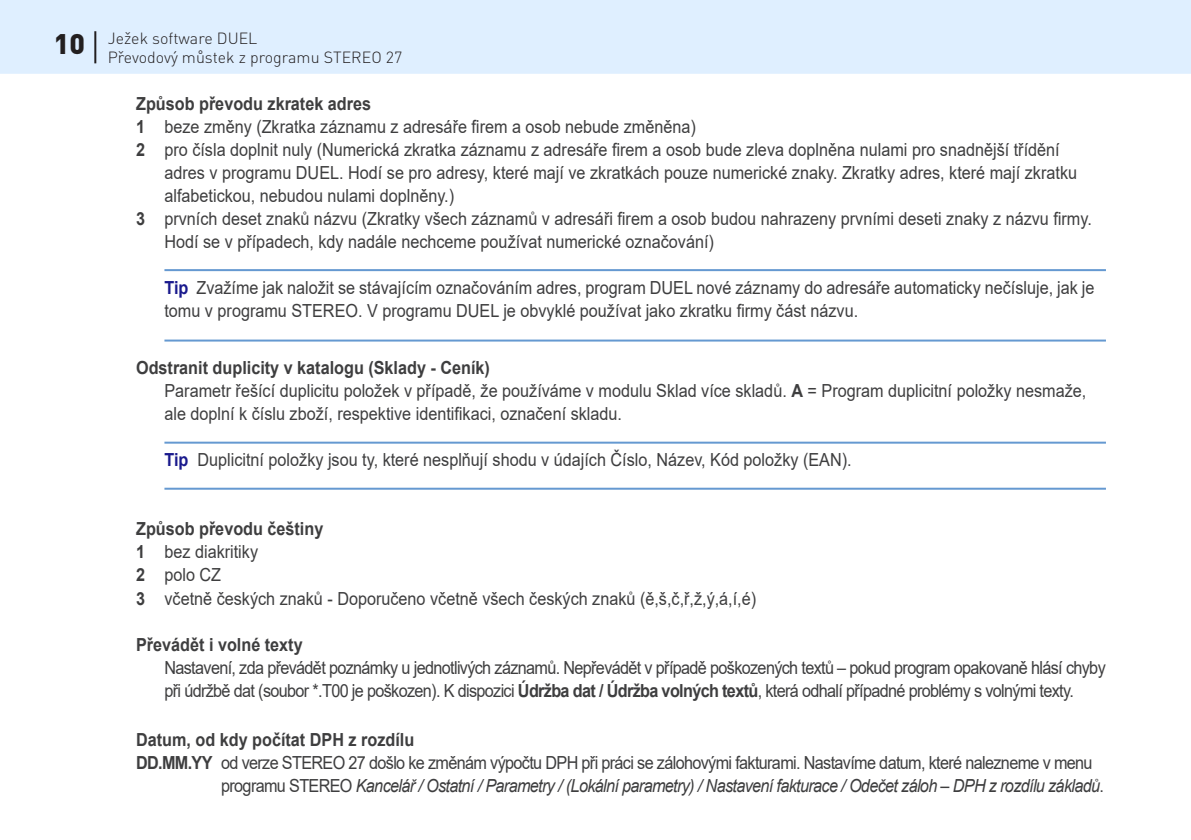
<style>
.page{position:relative;width:1191px;height:840px;background:#fff}
.page>*{position:absolute;margin:0;border:0;box-sizing:border-box;transform-origin:0 0}
.t1{font:900 28px "DINCE";color:#231f20}
.Normal_-_odraz{font:18px/23px "Arial";color:#3e3e3f;scale:.9 1}
.Normal_-_odraz-2{font:18px/23px "Arial";letter-spacing:-.04em;color:#3e3e3f;scale:.9 1}
.Normal_-_upozornění{font:18px "Arial";color:#3e3e3f;scale:.9 1}
.t2{font:700 18px "Arial";color:#3e3e3f;scale:.9 1}
.t3{font:300 16px "DINCE";color:#231f20}
.s1{font-weight:700}
.s2{font-weight:700;color:#1a1a8d}
.s3{font-style:italic}
</style>
<div class="page">
<div style="left:0;top:0;width:1191px;height:74px;background:#dfefff"></div>
<hr style="left:94px;top:31px;width:2px;height:32px;background:#231f20">
<hr style="left:164px;top:269px;width:942px;height:2px;background:#6599d1">
<hr style="left:164px;top:339px;width:942px;height:2px;background:#6599d1">
<hr style="left:164px;top:441px;width:942px;height:2px;background:#6599d1">
<hr style="left:164px;top:487px;width:942px;height:2px;background:#6599d1">
<p class="t1" style="left:54px;top:25px;width:33px">10</p>
<p class="t3" style="left:108px;top:28px;width:151px">Ježek software DUEL</p>
<p class="t3" style="left:108px;top:47px;width:296px">Převodový můstek z programu STEREO 27</p>
<p class="t2" style="left:136px;top:90px;width:263px">Způsob převodu zkratek adres</p>
<p class="Normal_-_odraz" style="left:136px;top:115px;width:623px"><span class="s1">1</span> beze změny (Zkratka záznamu z adresáře firem a osob nebude změněna)</p>
<p class="Normal_-_odraz" style="left:164px;top:138px;width:1015px;text-indent:-28px"><span class="s1">2</span> pro čísla doplnit nuly (Numerická zkratka záznamu z adresáře firem a osob bude zleva doplněna nulami pro snadnější třídění adres v programu DUEL. Hodí se pro adresy, které mají ve zkratkách pouze numerické znaky. Zkratky adres, které mají zkratku alfabetickou, nebudou nulami doplněny.)</p>
<p class="Normal_-_odraz" style="left:164px;top:207px;width:1032px;text-indent:-28px"><span class="s1">3</span> prvních deset znaků názvu (Zkratky všech záznamů v adresáři firem a osob budou nahrazeny prvními deseti znaky z názvu firmy.<br>Hodí se v případech, kdy nadále nechceme používat numerické označování)</p>
<p class="Normal_-_upozornění" style="left:164px;top:275px;width:1035px"><span class="s2">Tip</span> Zvažíme jak naložit se stávajícím označováním adres, program DUEL nové záznamy do adresáře automaticky nečísluje, jak je</p>
<p class="Normal_-_upozornění" style="left:164px;top:298px;width:772px">tomu v programu STEREO. V programu DUEL je obvyklé používat jako zkratku firmy část názvu.</p>
<p class="t2" style="left:136px;top:355px;width:395px">Odstranit duplicity v katalogu (Sklady - Ceník)</p>
<p class="Normal_-_odraz" style="left:164px;top:379px;width:1025px">Parametr řešící duplicitu položek v případě, že používáme v modulu Sklad více skladů. <span class="s1">A</span> = Program duplicitní položky nesmaže, ale doplní k číslu zboží, respektive identifikaci, označení skladu.</p>
<p class="Normal_-_upozornění" style="left:164px;top:447px;width:765px"><span class="s2">Tip</span> Duplicitní položky jsou ty, které nesplňují shodu v údajích Číslo, Název, Kód položky (EAN).</p>
<p class="t2" style="left:136px;top:516px;width:210px">Způsob převodu češtiny</p>
<p class="Normal_-_odraz" style="left:136px;top:540px;width:137px"><span class="s1">1</span> bez diakritiky</p>
<p class="Normal_-_odraz" style="left:136px;top:563px;width:96px"><span class="s1">2</span> polo CZ</p>
<p class="Normal_-_odraz" style="left:136px;top:586px;width:690px"><span class="s1">3</span> včetně českých znaků - Doporučeno včetně všech českých znaků (ě,š,č,ř,ž,ý,á,í,é)</p>
<p class="t2" style="left:136px;top:631px;width:187px">Převádět i volné texty</p>
<p class="Normal_-_odraz-2" style="left:164px;top:655px;width:1047px">Nastavení, zda převádět poznámky u jednotlivých záznamů. Nepřevádět v případě poškozených textů – pokud program opakovaně hlásí chyby při údržbě dat (soubor *.T00 je poškozen). K dispozici <span class="s1">Údržba dat / Údržba volných textů</span>, která odhalí případné problémy s volnými texty.</p>
<p class="t2" style="left:136px;top:726px;width:311px">Datum, od kdy počítat DPH z rozdílu</p>
<p class="Normal_-_odraz-2" style="left:221px;top:750px;width:982px;text-indent:-85px"><span class="s1">DD.MM.YY</span> od verze STEREO 27 došlo ke změnám výpočtu DPH při práci se zálohovými fakturami. Nastavíme datum, které nalezneme v menu programu STEREO <span class="s3">Kancelář / Ostatní / Parametry / (Lokální parametry) / Nastavení fakturace / Odečet záloh – DPH z rozdílu základů</span>.</p>
</div>
